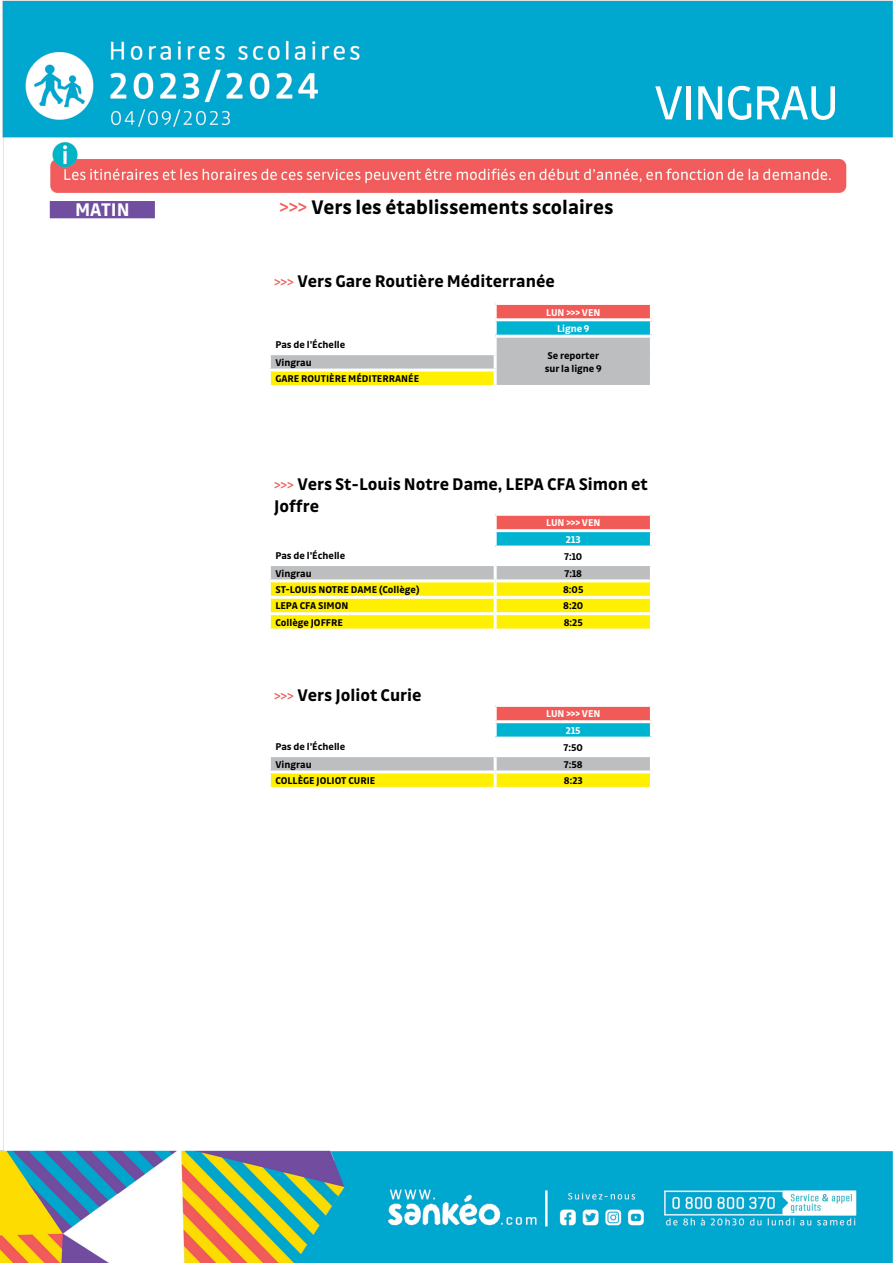
<style>
.page{position:relative;width:893px;height:1263px;background:#fff}
.page>*{position:absolute;margin:0;border:0;box-sizing:border-box;transform-origin:0 0}
.t1{font:51px "Drive";letter-spacing:-.03em;color:#fff}
.t2{font:700 21px "Drive";color:#000}
.t3{font:700 19.5px "Drive";color:#fff}
.t4{font:700 18px/21.6px "Drive";color:#000}
.t5{font:700 10.5px/12.6px "Drive";color:#000}
.t6{font:700 10.5px/16.4px "Drive";color:#fff;text-align:center}
.s1{font-weight:400;color:#f15b57}
.s2{font-weight:400;font-size:15px;color:#f15b57}
</style>
<div class="page">
<img style="left:0;top:0;width:893px;height:1263px">
<div style="left:495px;top:303px;width:156px;height:17px;background:#f15b57"></div>
<div style="left:495px;top:320px;width:156px;height:16px;background:#00b3d1"></div>
<hr style="left:268px;top:305px;width:3px;height:15px;background:#fff">
<hr style="left:268px;top:320px;width:3px;height:15px;background:#fff">
<hr style="left:495px;top:302px;width:158px;height:3px;background:#fff">
<svg style="left:494px;top:305px;width:3px;height:13px"></svg>
<svg style="left:650px;top:305px;width:3px;height:13px"></svg>
<hr style="left:650px;top:321px;width:3px;height:14px;background:#fff">
<hr style="left:495px;top:335px;width:158px;height:3px;background:#fff">
<hr style="left:650px;top:338px;width:3px;height:16px;background:#fff">
<hr style="left:650px;top:354px;width:3px;height:16px;background:#fff">
<hr style="left:650px;top:370px;width:3px;height:15px;background:#fff">
<hr style="left:494px;top:318px;width:159px;height:3px;background:#fff">
<hr style="left:494px;top:321px;width:3px;height:14px;background:#fff">
<hr style="left:268px;top:302px;width:227px;height:3px;background:#fff">
<svg style="left:268px;top:336px;width:383px;height:49px"></svg>
<hr style="left:268px;top:385px;width:227px;height:3px;background:#fff">
<hr style="left:495px;top:385px;width:158px;height:3px;background:#fff">
<hr style="left:268px;top:355px;width:3px;height:14px;background:#fff">
<hr style="left:494px;top:355px;width:3px;height:14px;background:#fff">
<hr style="left:268px;top:369px;width:229px;height:3px;background:#fff">
<hr style="left:268px;top:335px;width:227px;height:3px;background:#fff">
<hr style="left:268px;top:338px;width:3px;height:14px;background:#fff">
<hr style="left:494px;top:338px;width:3px;height:14px;background:#fff">
<hr style="left:268px;top:352px;width:229px;height:3px;background:#fff">
<div style="left:495px;top:705px;width:156px;height:17px;background:#f15b57"></div>
<div style="left:495px;top:722px;width:156px;height:16px;background:#00b3d1"></div>
<hr style="left:268px;top:707px;width:3px;height:15px;background:#fff">
<hr style="left:268px;top:722px;width:3px;height:15px;background:#fff">
<hr style="left:495px;top:704px;width:158px;height:3px;background:#fff">
<svg style="left:494px;top:707px;width:3px;height:13px"></svg>
<svg style="left:650px;top:707px;width:3px;height:13px"></svg>
<hr style="left:650px;top:723px;width:3px;height:14px;background:#fff">
<hr style="left:494px;top:720px;width:159px;height:3px;background:#fff">
<hr style="left:494px;top:723px;width:3px;height:14px;background:#fff">
<hr style="left:268px;top:704px;width:227px;height:3px;background:#fff">
<hr style="left:268px;top:787px;width:227px;height:3px;background:#fff">
<hr style="left:495px;top:787px;width:158px;height:3px;background:#fff">
<hr style="left:268px;top:737px;width:227px;height:3px;background:#fff">
<hr style="left:495px;top:737px;width:158px;height:3px;background:#fff">
<svg style="left:268px;top:740px;width:385px;height:48px"></svg>
<hr style="left:495px;top:770px;width:158px;height:3px;background:#fff">
<div style="left:495px;top:514px;width:156px;height:17px;background:#f15b57"></div>
<div style="left:495px;top:531px;width:156px;height:16px;background:#00b3d1"></div>
<div style="left:269px;top:547px;width:226px;height:17px;background:#fff"></div>
<div style="left:495px;top:547px;width:156px;height:17px;background:#fff"></div>
<hr style="left:268px;top:516px;width:3px;height:15px;background:#fff">
<hr style="left:268px;top:531px;width:3px;height:14px;background:#fff">
<hr style="left:495px;top:513px;width:158px;height:3px;background:#fff">
<svg style="left:650px;top:516px;width:3px;height:29px"></svg>
<hr style="left:495px;top:545px;width:158px;height:3px;background:#fff">
<hr style="left:650px;top:548px;width:3px;height:15px;background:#fff">
<hr style="left:494px;top:529px;width:159px;height:3px;background:#fff">
<svg style="left:494px;top:516px;width:3px;height:29px"></svg>
<hr style="left:268px;top:513px;width:227px;height:3px;background:#fff">
<hr style="left:268px;top:628px;width:227px;height:3px;background:#fff">
<hr style="left:495px;top:628px;width:158px;height:3px;background:#fff">
<hr style="left:495px;top:563px;width:158px;height:3px;background:#fff">
<svg style="left:268px;top:565px;width:385px;height:65px;background:#f1e751"></svg>
<hr style="left:268px;top:579px;width:227px;height:3px;background:#fff">
<hr style="left:495px;top:579px;width:158px;height:3px;background:#fff">
<hr style="left:268px;top:545px;width:227px;height:3px;background:#fff">
<hr style="left:268px;top:548px;width:3px;height:15px;background:#fff">
<hr style="left:268px;top:563px;width:227px;height:3px;background:#fff">
<div style="left:48px;top:200px;width:108px;height:20px;background:#714e9f"></div>
<div style="left:47px;top:198px;width:111px;height:23px;border:3px solid #fff"></div>
<h3 class="t3" style="left:75px;top:198px;width:56px">MATIN</h3>
<h2 class="t2" style="left:279px;top:195px;width:335px"><span class="s1">&gt;&gt;&gt;</span> Vers les établissements scolaires</h2>
<h3 class="t4" style="left:274px;top:269px;width:282px"><span class="s2">&gt;&gt;&gt;</span> Vers Gare Routière Méditerranée</h3>
<p class="t5" style="left:275px;top:338px;width:71px">Pas de l’Échelle</p>
<p class="t5" style="left:275px;top:354px;width:145px;line-height:16.4px">Vingrau<br>GARE ROUTIÈRE MÉDITERRANÉE</p>
<p class="t6" style="left:546px;top:304px;width:56px">LUN &gt;&gt;&gt; VEN<br>Ligne 9</p>
<p class="t5" style="left:545px;top:349px;width:59px">Se reporter sur la ligne 9</p>
<h1 class="t1" style="left:654px;top:73px;width:186px">VINGRAU</h1>
<h3 class="t4" style="left:274px;top:473px;width:375px"><span class="s2">&gt;&gt;&gt;</span> Vers St-Louis Notre Dame, LEPA CFA Simon et<br>Joffre</h3>
<p class="t6" style="left:546px;top:515px;width:56px">LUN &gt;&gt;&gt; VEN<br>213</p>
<p class="t5" style="left:275px;top:549px;width:71px">Pas de l’Échelle</p>
<p class="t5" style="left:564px;top:550px;width:20px">7:10</p>
<p class="t5" style="left:275px;top:567px;width:38px">Vingrau</p>
<p class="t5" style="left:564px;top:567px;width:19px">7:18</p>
<p class="t5" style="left:275px;top:583px;width:145px">ST-LOUIS NOTRE DAME (Collège)</p>
<p class="t5" style="left:563px;top:583px;width:22px">8:05</p>
<p class="t5" style="left:275px;top:599px;width:75px">LEPA CFA SIMON</p>
<p class="t5" style="left:563px;top:599px;width:22px">8:20</p>
<p class="t5" style="left:275px;top:616px;width:69px">Collège JOFFRE</p>
<p class="t5" style="left:564px;top:616px;width:21px">8:25</p>
<h3 class="t4" style="left:274px;top:684px;width:149px"><span class="s2">&gt;&gt;&gt;</span> Vers Joliot Curie</h3>
<p class="t6" style="left:546px;top:706px;width:56px">LUN &gt;&gt;&gt; VEN<br>215</p>
<p class="t5" style="left:275px;top:740px;width:71px">Pas de l’Échelle</p>
<p class="t5" style="left:564px;top:741px;width:21px">7:50</p>
<p class="t5" style="left:275px;top:758px;width:38px">Vingrau</p>
<p class="t5" style="left:564px;top:758px;width:20px">7:58</p>
<p class="t5" style="left:275px;top:774px;width:102px">COLLÈGE JOLIOT CURIE</p>
<p class="t5" style="left:564px;top:774px;width:20px">8:23</p>
</div>
